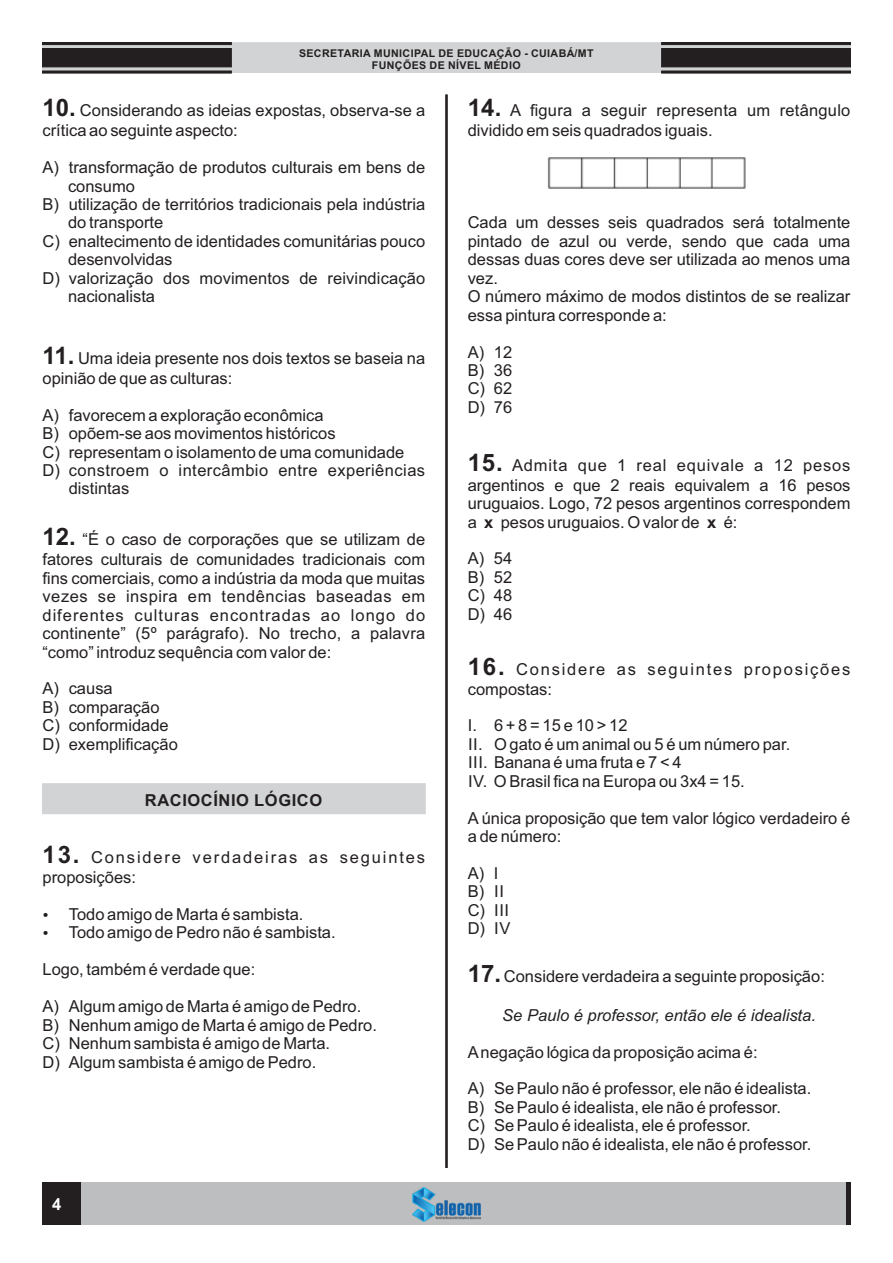
<style>
.page{position:relative;width:893px;height:1263px;background:#fff}
.page>*{position:absolute;margin:0;border:0;box-sizing:border-box;transform-origin:0 0}
.t1{font:16.5px/18.5px "Arial";color:#231f20}
.t2{font:16.5px/20px "Arial";letter-spacing:.115em;color:#231f20}
.t3{font:16.5px/20px "Arial";letter-spacing:.11em;color:#231f20}
.t4{font:16.5px "Arial";letter-spacing:.025em;color:#231f20}
.t5{font:italic 16.5px "Arial";color:#231f20}
.t6{font:700 16.5px "Arial";letter-spacing:.035em;color:#231f20}
.t7{font:700 16.5px "Arial";color:#fff}
.t8{font:700 10.65px/11.9px "Arial";letter-spacing:.035em;color:#231f20;text-align:center}
.s1{font-weight:700;font-size:24px}
.s2{font-weight:700}
</style>
<div class="page">
<div style="left:43px;top:1182px;width:807px;height:43px;background:#bcbec0"></div>
<img style="left:413px;top:1188px;width:67px;height:33px">
<hr style="left:846px;top:1182px;width:4px;height:43px;background:#231f20">
<div style="left:43px;top:1182px;width:38px;height:43px;background:#231f20"></div>
<div style="left:42px;top:783px;width:384px;height:31px;background:#d1d3d4"></div>
<img style="left:547px;top:157px;width:199px;height:32px">
<svg style="left:42px;top:42px;width:809px;height:32px;background:#919091"></svg>
<hr style="left:445px;top:95px;width:3px;height:1073px;background:#231f20">
<p class="t8" style="left:299px;top:49px;width:296px">SECRETARIA MUNICIPAL DE EDUCAÇÃO - CUIABÁ/MT<br>FUNÇÕES DE NÍVEL MÉDIO</p>
<p class="t1" style="left:43px;top:102px;width:384px;line-height:20px"><span class="s1">10.</span> Considerando as ideias expostas, observa-se a crítica ao seguinte aspecto:</p>
<p class="t1" style="left:43px;top:160px;width:384px">A) transformação de produtos culturais em bens de</p>
<p class="t1" style="left:68px;top:178px;width:68px">consumo</p>
<p class="t1" style="left:43px;top:197px;width:384px">B) utilização de territórios tradicionais pela indústria</p>
<p class="t1" style="left:68px;top:215px;width:97px">do transporte</p>
<p class="t1" style="left:43px;top:233px;width:384px">C) enaltecimento de identidades comunitárias pouco</p>
<p class="t1" style="left:68px;top:252px;width:106px">desenvolvidas</p>
<p class="t1" style="left:43px;top:270px;width:384px">D) valorização dos movimentos de reivindicação</p>
<p class="t1" style="left:68px;top:289px;width:89px">nacionalista</p>
<p class="t1" style="left:43px;top:350px;width:384px;line-height:20px"><span class="s1">11.</span> Uma ideia presente nos dois textos se baseia na opinião de que as culturas:</p>
<p class="t1" style="left:43px;top:407px;width:283px">A) favorecem a exploração econômica</p>
<p class="t1" style="left:43px;top:426px;width:295px">B) opõem-se aos movimentos históricos</p>
<p class="t1" style="left:43px;top:444px;width:363px">C) representam o isolamento de uma comunidade</p>
<p class="t4" style="left:43px;top:464px;width:384px">D) constroem o intercâmbio entre experiências</p>
<p class="t1" style="left:69px;top:481px;width:62px">distintas</p>
<p class="t1" style="left:43px;top:531px;width:384px;line-height:20px"><span class="s1">12.</span> “É o caso de corporações que se utilizam de fatores culturais de comunidades tradicionais com</p>
<p class="t1" style="left:42px;top:570px;width:384px;text-align:justify">fins comerciais, como a indústria da moda que muitas vezes se inspira em tendências baseadas em diferentes culturas encontradas ao longo do continente” (5º parágrafo). No trecho, a palavra “como” introduz sequência com valor de:</p>
<p class="t1" style="left:42px;top:681px;width:137px">A) causa<br>B) comparação<br>C) conformidade<br>D) exemplificação</p>
<p class="t6" style="left:145px;top:794px;width:179px">RACIOCÍNIO LÓGICO</p>
<p class="t2" style="left:43px;top:849px;width:384px"><span class="s1">13.</span> Considere verdadeiras as seguintes proposições:</p>
<p class="t1" style="left:43px;top:906px;width:263px">• Todo amigo de Marta é sambista.</p>
<p class="t1" style="left:43px;top:925px;width:295px">• Todo amigo de Pedro não é sambista.</p>
<p class="t1" style="left:43px;top:962px;width:214px">Logo, também é verdade que:</p>
<p class="t1" style="left:43px;top:999px;width:336px">A) Algum amigo de Marta é amigo de Pedro.<br>B) Nenhum amigo de Marta é amigo de Pedro.<br>C) Nenhum sambista é amigo de Marta.<br>D) Algum sambista é amigo de Pedro.</p>
<p class="t7" style="left:52px;top:1197px;width:11px">4</p>
<p class="t1" style="left:468px;top:102px;width:384px;line-height:20px"><span class="s1">14.</span> A figura a seguir representa um retângulo dividido em seis quadrados iguais.</p>
<p class="t1" style="left:468px;top:215px;width:384px">Cada um desses seis quadrados será totalmente pintado de azul ou verde, sendo que cada uma dessas duas cores deve ser utilizada ao menos uma vez.<br>O número máximo de modos distintos de se realizar essa pintura corresponde a:</p>
<p class="t1" style="left:468px;top:344px;width:46px;text-align:justify">A) 12<br>B) 36<br>C) 62<br>D) 76</p>
<p class="t1" style="left:468px;top:456px;width:384px;line-height:20px"><span class="s1">15.</span> Admita que 1 real equivale a 12 pesos argentinos e que 2 reais equivalem a 16 pesos</p>
<p class="t1" style="left:468px;top:496px;width:384px">uruguaios. Logo, 72 pesos argentinos correspondem a <span class="s2">x</span> pesos uruguaios. O valor de <span class="s2">x</span> é:</p>
<p class="t1" style="left:468px;top:551px;width:46px;text-align:justify">A) 54<br>B) 52<br>C) 48<br>D) 46</p>
<p class="t3" style="left:468px;top:660px;width:384px"><span class="s1">16.</span> Considere as seguintes proposições compostas:</p>
<p class="t1" style="left:468px;top:718px;width:324px">I. 6 + 8 = 15 e 10 &gt; 12<br>II. O gato é um animal ou 5 é um número par.<br>III. Banana é uma fruta e 7 &lt; 4<br>IV. O Brasil fica na Europa ou 3x4 = 15.</p>
<p class="t1" style="left:468px;top:810px;width:384px">A única proposição que tem valor lógico verdadeiro é a de número:</p>
<p class="t1" style="left:468px;top:865px;width:44px">A) I<br>B) II<br>C) III<br>D) IV</p>
<p class="t1" style="left:468px;top:969px;width:359px"><span class="s1">17.</span> Considere verdadeira a seguinte proposição:</p>
<p class="t5" style="left:502px;top:1009px;width:315px">Se Paulo é professor, então ele é idealista.</p>
<p class="t1" style="left:468px;top:1044px;width:291px">Anegação lógica da proposição acima é:</p>
<p class="t1" style="left:468px;top:1081px;width:345px">A) Se Paulo não é professor, ele não é idealista.<br>B) Se Paulo é idealista, ele não é professor.<br>C) Se Paulo é idealista, ele é professor.<br>D) Se Paulo não é idealista, ele não é professor.</p>
</div>
